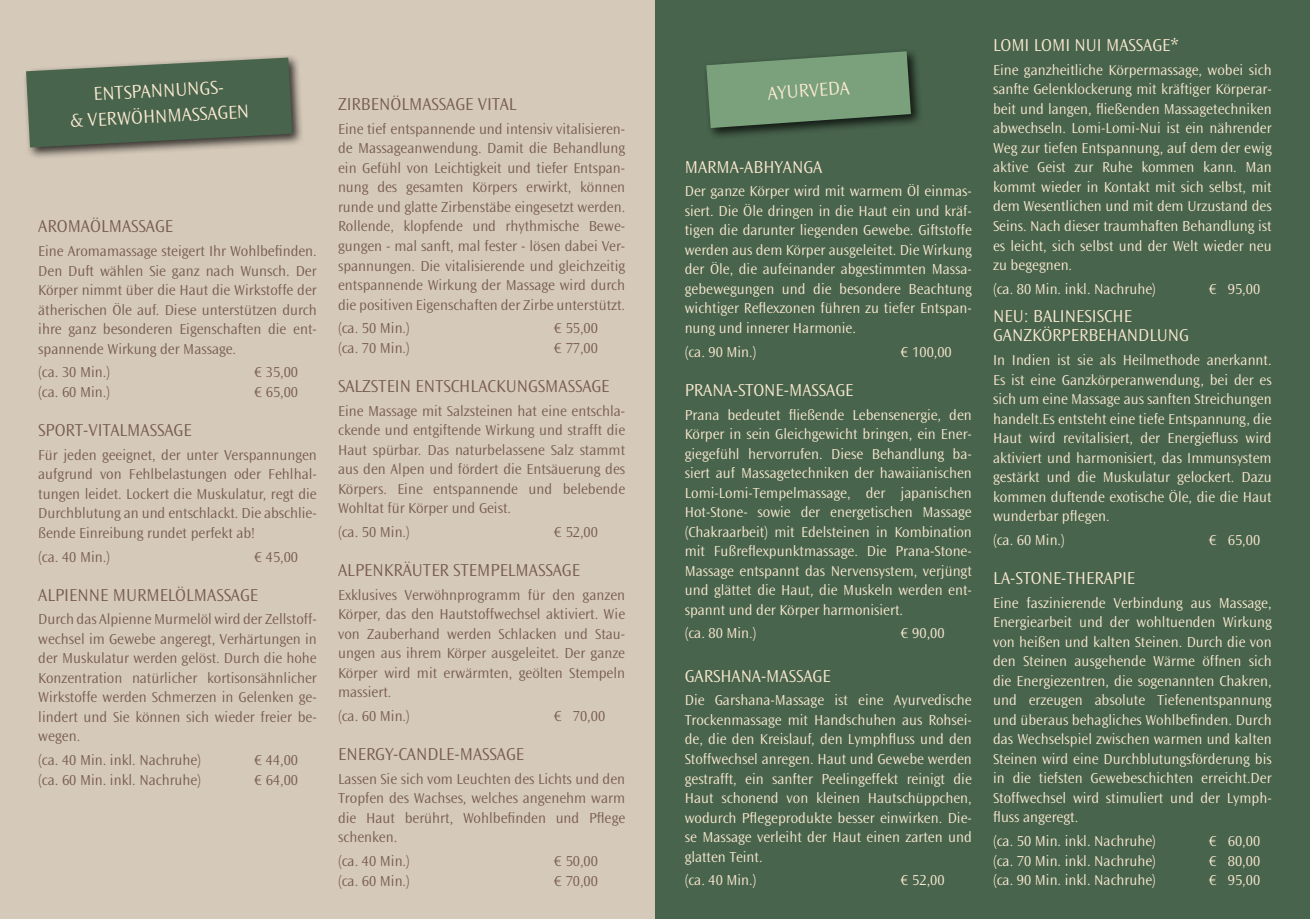
<style>
.page{position:relative;width:1310px;height:919px;background:#fff}
.page>*{position:absolute;margin:0;border:0;box-sizing:border-box;transform-origin:0 0}
.t1{font:300 19.5px/25.5px "Ocean Sans Std";color:#fcead1;text-align:center}
.t2{font:300 18px "Ocean Sans Std";color:#775b52}
.t3{font:300 18px/19.5px "Ocean Sans Std";color:#fcead1}
.t4{font:300 15px/19.5px "Ocean Sans Std";color:#fcead1;text-align:justify}
.t5{font:300 15px/19.5px "Ocean Sans Std";color:#775b52;text-align:justify}
</style>
<div class="page">
<div style="left:655px;top:0;width:655px;height:918px;background:#48644d"></div>
<div style="left:0;top:0;width:655px;height:918px;background:#d5c9b9"></div>
<div style="left:23px;top:54px;width:281px;height:105px;background:#000;opacity:.75"></div>
<svg style="left:26px;top:58px;width:266px;height:89px;background:#566c57"></svg>
<div style="left:703px;top:48px;width:220px;height:92px;background:#000;opacity:.75"></div>
<svg style="left:706px;top:51px;width:205px;height:77px;background:#6c906f"></svg>
<h1 class="t1" style="left:69px;top:83px;width:180px;rotate:-3deg">ENTSPANNUNGS-<br>&amp; VERWÖHNMASSAGEN</h1>
<h1 class="t1" style="left:767px;top:81px;width:84px;rotate:-4deg">AYURVEDA</h1>
<p class="t2" style="left:338px;top:94px;width:10px">Zirbenölmassage</p>
<p class="t2" style="left:478px;top:94px;width:40px">VITAL</p>
<p class="t5" style="left:338px;top:119px;width:289px">Eine tief entspannende und intensiv vitalisieren&shy;de Massageanwendung. Damit die Behandlung ein Gefühl von Leichtigkeit und tiefer Entspan&shy;nung des gesamten Körpers erwirkt, können runde und glatte Zirbenstäbe eingesetzt werden.<br>Rollende, klopfende und rhythmische Bewe&shy;gungen - mal sanft, mal fester - lösen dabei Ver&shy;spannungen. Die vitalisierende und gleichzeitig entspannende Wirkung der Massage wird durch die positiven Eigenschaften der Zirbe unterstützt.</p>
<p class="t5" style="left:338px;top:319px;width:73px">(ca. 50 Min.)</p>
<p class="t5" style="left:554px;top:319px;width:45px">€ 55,00</p>
<p class="t5" style="left:338px;top:338px;width:73px">(ca. 70 Min.)</p>
<p class="t5" style="left:554px;top:338px;width:45px">€ 77,00</p>
<p class="t2" style="left:338px;top:376px;width:42px">Salzstein</p>
<p class="t2" style="left:415px;top:376px;width:19px">Entschlackungsmassage</p>
<p class="t5" style="left:338px;top:401px;width:289px">Eine Massage mit Salzsteinen hat eine entschla&shy;ckende und entgiftende Wirkung und strafft die Haut spürbar. Das naturbelassene Salz stammt aus den Alpen und fördert die Entsäuerung des Körpers. Eine entspannende und belebende Wohltat für Körper und Geist.</p>
<p class="t5" style="left:338px;top:522px;width:73px">(ca. 50 Min.)</p>
<p class="t5" style="left:554px;top:522px;width:45px">€ 52,00</p>
<p class="t2" style="left:338px;top:560px;width:20px">Alpenkräuter</p>
<p class="t2" style="left:453px;top:560px;width:18px">Stempelmassage</p>
<p class="t5" style="left:338px;top:585px;width:289px">Exklusives Verwöhnprogramm für den ganzen Körper, das den Hautstoffwechsel aktiviert. Wie von Zauberhand werden Schlacken und Stau&shy;ungen aus ihrem Körper ausgeleitet. Der ganze Körper wird mit erwärmten, geölten Stempeln massiert.</p>
<p class="t5" style="left:338px;top:706px;width:73px">(ca. 60 Min.)</p>
<p class="t5" style="left:554px;top:706px;width:53px">€ 70,00</p>
<p class="t2" style="left:338px;top:744px;width:187px">ENERGY-CANDLE-MASSAGE</p>
<p class="t5" style="left:338px;top:769px;width:289px">Lassen Sie sich vom Leuchten des Lichts und den Tropfen des Wachses, welches angenehm warm die Haut berührt, Wohlbefinden und Pflege schenken.</p>
<p class="t5" style="left:338px;top:851px;width:73px">(ca. 40 Min.)</p>
<p class="t5" style="left:554px;top:851px;width:45px">€ 50,00</p>
<p class="t5" style="left:338px;top:871px;width:73px">(ca. 60 Min.)</p>
<p class="t5" style="left:554px;top:871px;width:45px">€ 70,00</p>
<p class="t3" style="left:685px;top:157px;width:139px">MARMA-ABHYANGA</p>
<p class="t4" style="left:685px;top:182px;width:289px">Der ganze Körper wird mit warmem Öl einmas&shy;siert. Die Öle dringen in die Haut ein und kräf&shy;tigen die darunter liegenden Gewebe. Giftstoffe werden aus dem Körper ausgeleitet. Die Wirkung der Öle, die aufeinander abgestimmten Massa&shy;gebewegungen und die besondere Beachtung wichtiger Reflexzonen führen zu tiefer Entspan&shy;nung und innerer Harmonie.</p>
<p class="t4" style="left:685px;top:342px;width:73px">(ca. 90 Min.)</p>
<p class="t4" style="left:901px;top:342px;width:53px">€ 100,00</p>
<p class="t3" style="left:685px;top:380px;width:170px">PRANA-STONE-MASSAGE</p>
<p class="t4" style="left:685px;top:405px;width:289px">Prana bedeutet fließende Lebensenergie, den Körper in sein Gleichgewicht bringen, ein Ener&shy;giegefühl hervorrufen. Diese Behandlung ba&shy;siert auf Massagetechniken der hawaiianischen Lomi-Lomi-Tempelmassage, der japanischen Hot-Stone- sowie der energetischen Massage (Chakraarbeit) mit Edelsteinen in Kombination mit Fußreflexpunktmassage. Die Prana-Stone-Massage entspannt das Nervensystem, verjüngt und glättet die Haut, die Muskeln werden ent&shy;spannt und der Körper harmonisiert.</p>
<p class="t4" style="left:685px;top:624px;width:73px">(ca. 80 Min.)</p>
<p class="t4" style="left:901px;top:624px;width:45px">€ 90,00</p>
<p class="t3" style="left:685px;top:666px;width:147px">GARSHANA-MASSAGE</p>
<p class="t4" style="left:685px;top:691px;width:289px">Die Garshana-Massage ist eine Ayurvedische Trockenmassage mit Handschuhen aus Rohsei&shy;de, die den Kreislauf, den Lymphfluss und den Stoffwechsel anregen. Haut und Gewebe werden gestrafft, ein sanfter Peelingeffekt reinigt die Haut schonend von kleinen Hautschüppchen, wodurch Pflegeprodukte besser einwirken. Die&shy;se Massage verleiht der Haut einen zarten und glatten Teint.</p>
<p class="t4" style="left:685px;top:870px;width:73px">(ca. 40 Min.)</p>
<p class="t4" style="left:901px;top:870px;width:45px">€ 52,00</p>
<p class="t2" style="left:38px;top:216px;width:20px">Aromaölmassage</p>
<p class="t5" style="left:38px;top:241px;width:280px">Eine Aromamassage steigert Ihr Wohlbefinden.<br>Den Duft wählen Sie ganz nach Wunsch. Der Körper nimmt über die Haut die Wirkstoffe der ätherischen Öle auf. Diese unterstützen durch ihre ganz besonderen Eigenschaften die ent&shy;spannende Wirkung der Massage.</p>
<p class="t5" style="left:38px;top:363px;width:73px">(ca. 30 Min.)</p>
<p class="t5" style="left:254px;top:363px;width:45px">€ 35,00</p>
<p class="t5" style="left:38px;top:382px;width:73px">(ca. 60 Min.)</p>
<p class="t5" style="left:254px;top:382px;width:45px">€ 65,00</p>
<p class="t2" style="left:38px;top:420px;width:18px">Sport</p>
<p class="t2" style="left:83px;top:420px;width:24px">-Vitalmassage</p>
<p class="t5" style="left:38px;top:445px;width:280px">Für jeden geeignet, der unter Verspannungen aufgrund von Fehlbelastungen oder Fehlhal&shy;tungen leidet. Lockert die Muskulatur, regt die Durchblutung an und entschlackt. Die abschlie&shy;ßende Einreibung rundet perfekt ab!</p>
<p class="t5" style="left:38px;top:547px;width:73px">(ca. 40 Min.)</p>
<p class="t5" style="left:254px;top:547px;width:45px">€ 45,00</p>
<p class="t2" style="left:38px;top:584px;width:19px">Alpienne</p>
<p class="t2" style="left:113px;top:584px;width:24px">Murmelölmassage</p>
<p class="t5" style="left:38px;top:609px;width:280px">Durch das Alpienne Murmelöl wird der Zellstoff&shy;wechsel im Gewebe angeregt, Verhärtungen in der Muskulatur werden gelöst. Durch die hohe Konzentration natürlicher kortisonsähnlicher Wirkstoffe werden Schmerzen in Gelenken ge&shy;lindert und Sie können sich wieder freier be&shy;wegen.</p>
<p class="t5" style="left:38px;top:750px;width:164px">(ca. 40 Min. inkl. Nachruhe)</p>
<p class="t5" style="left:254px;top:750px;width:45px">€ 44,00</p>
<p class="t5" style="left:38px;top:770px;width:164px">(ca. 60 Min. inkl. Nachruhe)</p>
<p class="t5" style="left:254px;top:770px;width:45px">€ 64,00</p>
<p class="t3" style="left:993px;top:36px;width:18px">Lomi</p>
<p class="t3" style="left:1034px;top:36px;width:18px">Lomi</p>
<p class="t3" style="left:1074px;top:36px;width:55px">Nui Massage</p>
<p class="t3" style="left:1170px;top:36px;width:10px">*</p>
<p class="t4" style="left:993px;top:60px;width:280px">Eine ganzheitliche Körpermassage, wobei sich sanfte Gelenklockerung mit kräftiger Körperar&shy;beit und langen, fließenden Massagetechniken abwechseln. Lomi-Lomi-Nui ist ein nährender Weg zur tiefen Entspannung, auf dem der ewig aktive Geist zur Ruhe kommen kann. Man kommt wieder in Kontakt mit sich selbst, mit dem Wesentlichen und mit dem Urzustand des Seins. Nach dieser traumhaften Behandlung ist es leicht, sich selbst und der Welt wieder neu zu begegnen.</p>
<p class="t4" style="left:993px;top:279px;width:164px">(ca. 80 Min. inkl. Nachruhe)</p>
<p class="t4" style="left:1209px;top:279px;width:53px">€ 95,00</p>
<p class="t3" style="left:993px;top:306px;width:59px">NEU: Balinesisch</p>
<p class="t3" style="left:993px;top:306px;width:197px;text-indent:130px">E<br>GANZKÖRPERBEHANDLUNG</p>
<p class="t4" style="left:993px;top:350px;width:280px">In Indien ist sie als Heilmethode anerkannt.<br>Es ist eine Ganzkörperanwendung, bei der es sich um eine Massage aus sanften Streichungen handelt.Es entsteht eine tiefe Entspannung, die Haut wird revitalisiert, der Energiefluss wird aktiviert und harmonisiert, das Immunsystem gestärkt und die Muskulatur gelockert. Dazu kommen duftende exotische Öle, die die Haut wunderbar pflegen.</p>
<p class="t4" style="left:993px;top:530px;width:73px">(ca. 60 Min.)</p>
<p class="t4" style="left:1209px;top:530px;width:53px">€ 65,00</p>
<p class="t3" style="left:993px;top:568px;width:41px">LA-Stone</p>
<p class="t3" style="left:1061px;top:568px;width:75px">-THERAPIE</p>
<p class="t4" style="left:993px;top:593px;width:280px">Eine faszinierende Verbindung aus Massage, Energiearbeit und der wohltuenden Wirkung von heißen und kalten Steinen. Durch die von den Steinen ausgehende Wärme öffnen sich die Energiezentren, die sogenannten Chakren, und erzeugen absolute Tiefenentspannung und überaus behagliches Wohlbefinden. Durch das Wechselspiel zwischen warmen und kalten Steinen wird eine Durchblutungsförderung bis in die tiefsten Gewebeschichten erreicht.Der Stoffwechsel wird stimuliert und der Lymph&shy;fluss angeregt.</p>
<p class="t4" style="left:993px;top:831px;width:164px">(ca. 50 Min. inkl. Nachruhe)</p>
<p class="t4" style="left:1209px;top:831px;width:53px">€ 60,00</p>
<p class="t4" style="left:993px;top:851px;width:164px">(ca. 70 Min. inkl. Nachruhe)</p>
<p class="t4" style="left:1209px;top:851px;width:53px">€ 80,00</p>
<p class="t4" style="left:993px;top:870px;width:164px">(ca. 90 Min. inkl. Nachruhe)</p>
<p class="t4" style="left:1209px;top:870px;width:53px">€ 95,00</p>
</div>
